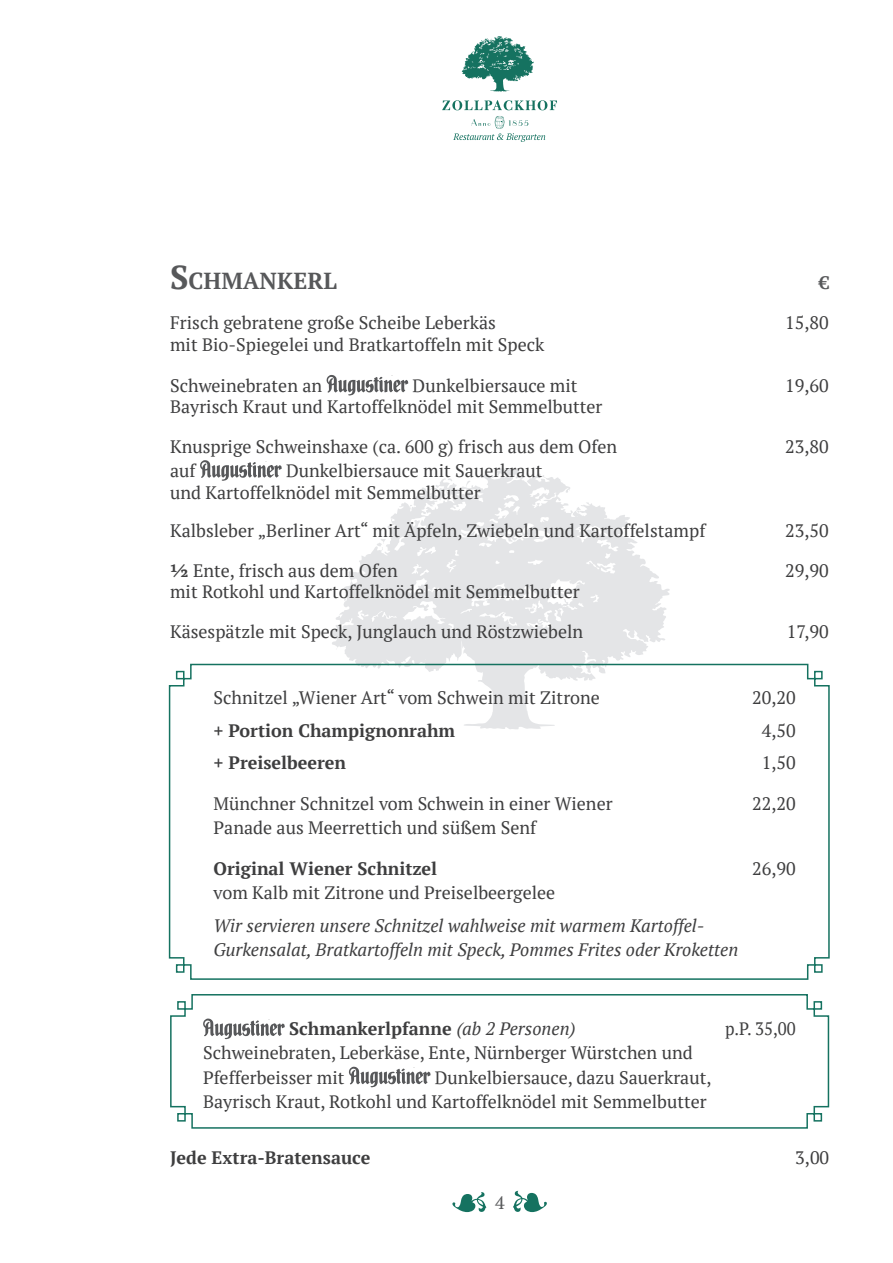
<style>
.page{position:relative;width:893px;height:1263px;background:#fff}
.page>*{position:absolute;margin:0;border:0;box-sizing:border-box;transform-origin:0 0}
.Mittelüberschrift{font:700 23.1px "PT Serif";color:#57585a}
.Fließtext_Einzug{font:18px/21.6px "PT Serif";color:#3e3e3f}
.Fließtext_Einzug-2{font:italic 18px/24px "PT Serif";color:#3e3e3f}
.Fließtext_Einzug-3{font:700 18px "PT Serif";color:#3e3e3f}
.Fließtext_Tabelle{font:700 18px "PT Serif";color:#3e3e3f}
.Fließtext_Einzug-4{font:18px "PT Serif";color:#3e3e3f;scale:.93 1}
.Fließtext_Tabelle-2{font:18px "PT Serif";color:#3e3e3f}
.t1{font:18px "PT Serif";color:#57585a}
.Mittelüberschrift-2{font:700 18px "PT Serif";color:#57585a}
.s1{font-size:33px}
.s2{font-weight:700}
.s3{font-weight:400;font-style:italic}
</style>
<div class="page">
<svg style="left:452px;top:1192px;width:34px;height:20px"></svg>
<svg style="left:513px;top:1191px;width:34px;height:21px"></svg>
<svg style="left:442px;top:100px;width:115px;height:10px"></svg>
<svg style="left:462px;top:36px;width:72px;height:56px"></svg>
<svg style="left:453px;top:116px;width:92px;height:26px"></svg>
<svg style="left:329px;top:468px;width:341px;height:195px;fill:#e4e5e7"></svg>
<svg style="left:377px;top:539px;width:9px;height:7px"></svg>
<svg style="left:448px;top:478px;width:4px;height:3px"></svg>
<svg style="left:430px;top:487px;width:7px;height:3px"></svg>
<svg style="left:170px;top:994px;width:660px;height:135px"></svg>
<svg style="left:327px;top:375px;width:81px;height:21px"></svg>
<svg style="left:200px;top:460px;width:82px;height:21px"></svg>
<svg style="left:203px;top:1018px;width:82px;height:21px"></svg>
<svg style="left:349px;top:1067px;width:81px;height:20px"></svg>
<svg style="left:168px;top:663px;width:662px;height:317px"></svg>
<p class="Mittelüberschrift" style="left:170px;top:266px;width:168px"><span class="s1">S</span>CHMANKERL</p>
<p class="Mittelüberschrift-2" style="left:819px;top:271px;width:12px">€</p>
<p class="Fließtext_Einzug" style="left:170px;top:312px;width:327px">Frisch gebratene große Scheibe Leberkäs</p>
<p class="Fließtext_Einzug" style="left:785px;top:312px;width:45px">15,80</p>
<p class="Fließtext_Einzug" style="left:170px;top:333px;width:376px">mit Bio-Spiegelei und Bratkartoffeln mit Speck</p>
<p class="Fließtext_Einzug" style="left:170px;top:374px;width:154px">Schweinebraten an</p>
<p class="Fließtext_Einzug" style="left:413px;top:374px;width:166px">Dunkelbiersauce mit</p>
<p class="Fließtext_Einzug" style="left:785px;top:374px;width:45px">19,60</p>
<p class="Fließtext_Einzug" style="left:170px;top:396px;width:434px">Bayrisch Kraut und Kartoffelknödel mit Semmelbutter</p>
<p class="Fließtext_Einzug" style="left:170px;top:435px;width:449px">Knusprige Schweinshaxe (ca. 600 g) frisch aus dem Ofen</p>
<p class="Fließtext_Einzug" style="left:785px;top:435px;width:45px">23,80</p>
<p class="Fließtext_Einzug" style="left:170px;top:460px;width:27px">auf</p>
<p class="Fließtext_Einzug" style="left:170px;top:460px;width:374px;text-indent:116px">Dunkelbiersauce mit Sauerkraut und Kartoffelknödel mit Semmelbutter</p>
<p class="Fließtext_Einzug" style="left:170px;top:520px;width:537px">Kalbsleber „Berliner Art“ mit Äpfeln, Zwiebeln und Kartoffelstampf</p>
<p class="Fließtext_Einzug" style="left:785px;top:520px;width:45px">23,50</p>
<p class="Fließtext_Einzug" style="left:170px;top:559px;width:229px"><span class="s2">½</span> Ente, frisch aus dem Ofen</p>
<p class="Fließtext_Einzug" style="left:785px;top:559px;width:45px">29,90</p>
<p class="Fließtext_Einzug" style="left:170px;top:581px;width:411px">mit Rotkohl und Kartoffelknödel mit Semmelbutter</p>
<p class="Fließtext_Einzug" style="left:170px;top:620px;width:415px">Käsespätzle mit Speck, Junglauch und Röstzwiebeln</p>
<p class="Fließtext_Einzug" style="left:787px;top:620px;width:43px">17,90</p>
<p class="Fließtext_Einzug" style="left:214px;top:687px;width:388px">Schnitzel „Wiener Art“ vom Schwein mit Zitrone</p>
<p class="Fließtext_Einzug" style="left:752px;top:687px;width:45px">20,20</p>
<p class="Fließtext_Einzug-3" style="left:214px;top:718px;width:243px">+ Portion Champignonrahm</p>
<p class="Fließtext_Einzug" style="left:762px;top:719px;width:35px">4,50</p>
<p class="Fließtext_Einzug-3" style="left:214px;top:751px;width:134px">+ Preiselbeeren</p>
<p class="Fließtext_Einzug" style="left:762px;top:752px;width:35px">1,50</p>
<p class="Fließtext_Einzug" style="left:214px;top:793px;width:401px">Münchner Schnitzel vom Schwein in einer Wiener</p>
<p class="Fließtext_Einzug" style="left:752px;top:793px;width:45px">22,20</p>
<p class="Fließtext_Einzug" style="left:214px;top:817px;width:324px">Panade aus Meerrettich und süßem Senf</p>
<p class="Fließtext_Einzug-3" style="left:214px;top:857px;width:225px">Original Wiener Schnitzel</p>
<p class="Fließtext_Einzug" style="left:752px;top:858px;width:45px">26,90</p>
<p class="Fließtext_Einzug" style="left:214px;top:882px;width:343px">vom Kalb mit Zitrone und Preiselbeergelee</p>
<p class="Fließtext_Einzug-2" style="left:214px;top:913px;width:526px">Wir servieren unsere Schnitzel wahlweise mit warmem Kartoffel-<br>Gurkensalat, Bratkartoffeln mit Speck, Pommes Frites oder Kroketten</p>
<p class="Fließtext_Einzug-3" style="left:289px;top:1017px;width:288px">Schmankerlpfanne <span class="s3">(ab 2 Personen)</span></p>
<p class="Fließtext_Einzug-4" style="left:725px;top:1017px;width:77px">p.P. 35,00</p>
<p class="Fließtext_Einzug" style="left:203px;top:1041px;width:491px;line-height:24.2px">Schweinebraten, Leberkäse, Ente, Nürnberger Würstchen und<br>Pfefferbeisser mit</p>
<p class="Fließtext_Einzug" style="left:203px;top:1065px;width:510px;line-height:24px;text-align:right">Dunkelbiersauce, dazu Sauerkraut,<br>Bayrisch Kraut, Rotkohl und Kartoffelknödel mit Semmelbutter</p>
<p class="Fließtext_Tabelle" style="left:170px;top:1145px;width:202px">Jede Extra-Bratensauce</p>
<p class="Fließtext_Tabelle-2" style="left:795px;top:1146px;width:35px">3,00</p>
<p class="t1" style="left:495px;top:1191px;width:11px">4</p>
</div>
